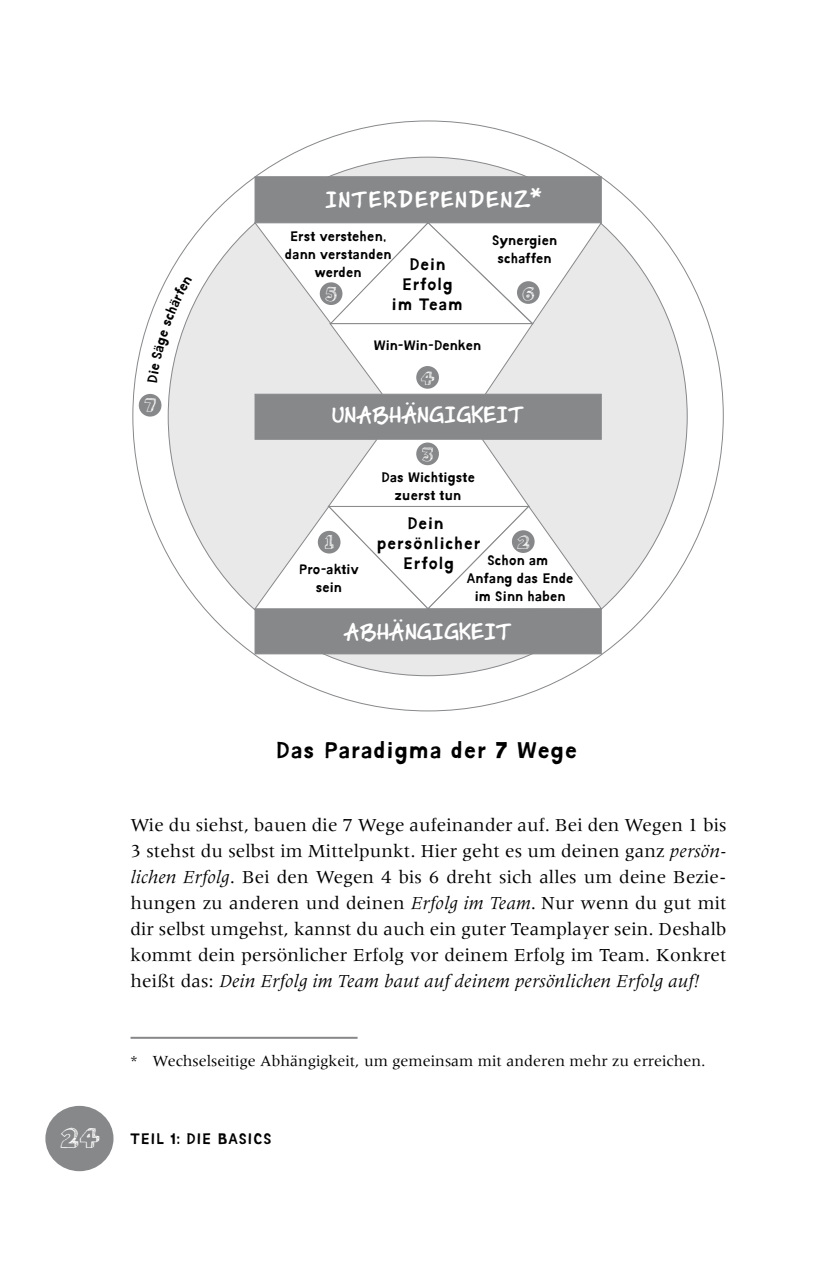
<style>
.page{position:relative;width:840px;height:1276px;background:#fff}
.page>*{position:absolute;margin:0;border:0;box-sizing:border-box;transform-origin:0 0}
.t1{font:24px "Gapstown AH Bold";color:#fff}
.t2{font:500 24px "Accidents Grotesque";letter-spacing:.05em;color:#000}
.t3{font:24px "Gapstown AH Bold";letter-spacing:.05em;color:#fff}
.t4{font:19px/26px "Meridien LT Std";letter-spacing:.005em;color:#000}
.t5{font:500 17.6px/20px "Accidents Grotesque";letter-spacing:.06em;color:#000;text-align:center}
.t6{font:17.6px "Bokka Half Shadow OT";color:#fff}
.t7{font:16px "Meridien LT Std";color:#000}
.t8{font:500 16px "Accidents Grotesque";letter-spacing:.05em;color:#000}
.t9{font:500 14.4px/18px "Accidents Grotesque";letter-spacing:.02em;color:#000;text-align:center}
.s1{font-style:italic}
.s2{font-family:"Bokka Half Shadow OT";font-weight:400;font-size:26px;color:#fff}
</style>
<div class="page">
<div style="left:45px;top:1106px;width:68px;height:65px;background:#87888a;border-radius:50%"></div>
<hr style="left:130px;top:1036px;width:227px;height:2px;background:#87888a">
<div style="left:168px;top:157px;width:518px;height:519px;background:#e9e9ea;border-radius:50%"></div>
<div style="left:254px;top:608px;width:347px;height:46px;background:#87888a"></div>
<div style="left:254px;top:176px;width:347px;height:47px;background:#87888a;border:1px solid #87888a"></div>
<div style="left:254px;top:394px;width:347px;height:46px;background:#87888a"></div>
<svg style="left:253px;top:438px;width:349px;height:172px"></svg>
<svg style="left:253px;top:221px;width:349px;height:174px"></svg>
<div style="left:317px;top:531px;width:23px;height:22px;background:#87888a;border-radius:50%"></div>
<div style="left:511px;top:530px;width:23px;height:23px;background:#87888a;border-radius:50%"></div>
<div style="left:416px;top:442px;width:22px;height:23px;background:#87888a;border-radius:50%"></div>
<div style="left:416px;top:366px;width:22px;height:23px;background:#87888a;border-radius:50%"></div>
<div style="left:516px;top:281px;width:23px;height:23px;background:#87888a;border-radius:50%"></div>
<div style="left:319px;top:282px;width:23px;height:23px;background:#87888a;border-radius:50%"></div>
<div style="left:139px;top:394px;width:22px;height:22px;background:#87888a;border-radius:50%"></div>
<svg style="left:147px;top:276px;width:45px;height:107px"></svg>
<p class="t3" style="left:325px;top:186px;width:218px">INTERDEPENDENZ*</p>
<p class="t9" style="left:285px;top:228px;width:108px">Erst verstehen, dann verstanden werden</p>
<p class="t9" style="left:492px;top:232px;width:66px">Synergien schaffen</p>
<p class="t5" style="left:391px;top:255px;width:72px">Dein<br>Erfolg im Team</p>
<p class="t9" style="left:373px;top:336px;width:109px">Win-Win-Denken</p>
<p class="t6" style="left:325px;top:281px;width:14px">5</p>
<p class="t6" style="left:522px;top:280px;width:14px">6</p>
<p class="t6" style="left:144px;top:393px;width:14px">7</p>
<p class="t6" style="left:420px;top:365px;width:15px">4</p>
<p class="t1" style="left:404px;top:388px;width:13px">··</p>
<p class="t1" style="left:332px;top:401px;width:193px">UNABHÃNGIGKEIT</p>
<p class="t6" style="left:421px;top:441px;width:13px">3</p>
<p class="t9" style="left:381px;top:468px;width:95px">Das Wichtigste zuerst tun</p>
<p class="t5" style="left:377px;top:514px;width:105px">Dein persönlicher<br>Erfolg</p>
<p class="t6" style="left:324px;top:530px;width:11px">1</p>
<p class="t6" style="left:516px;top:529px;width:15px">2</p>
<p class="t9" style="left:466px;top:552px;width:108px">Schon am<br>Anfang das Ende im Sinn haben</p>
<p class="t9" style="left:299px;top:560px;width:61px">Pro-aktiv sein</p>
<p class="t1" style="left:392px;top:605px;width:13px">··</p>
<p class="t1" style="left:344px;top:618px;width:170px">ABHÄNGIGKEIT</p>
<p class="t2" style="left:275px;top:736px;width:302px">Das Paradigma der 7 Wege</p>
<p class="t4" style="left:130px;top:812px;width:597px">Wie du siehst, bauen die 7 Wege aufeinander auf. Bei den Wegen 1 bis 3 stehst du selbst im Mittelpunkt. Hier geht es um deinen ganz <span class="s1">persön&shy;lichen Erfolg</span>. Bei den Wegen 4 bis 6 dreht sich alles um deine Bezie&shy;hungen zu anderen und deinen <span class="s1">Erfolg im Team</span>.<sup>*</sup>Nur wenn du gut mit dir selbst umgehst, kannst du auch ein guter Teamplayer sein. Deshalb kommt dein persönlicher Erfolg vor deinem Erfolg im Team. Konkret heißt das: <span class="s1">Dein Erfolg im Team baut auf deinem persönlichen Erfolg auf!</span></p>
<p class="t7" style="left:130px;top:1052px;width:576px">* Wechselseitige Abhängigkeit, um gemeinsam mit anderen mehr zu erreichen.</p>
<p class="t8" style="left:60px;top:1129px;width:213px"><span class="s2">24</span> TEIL 1: DIE BASICS</p>
</div>
